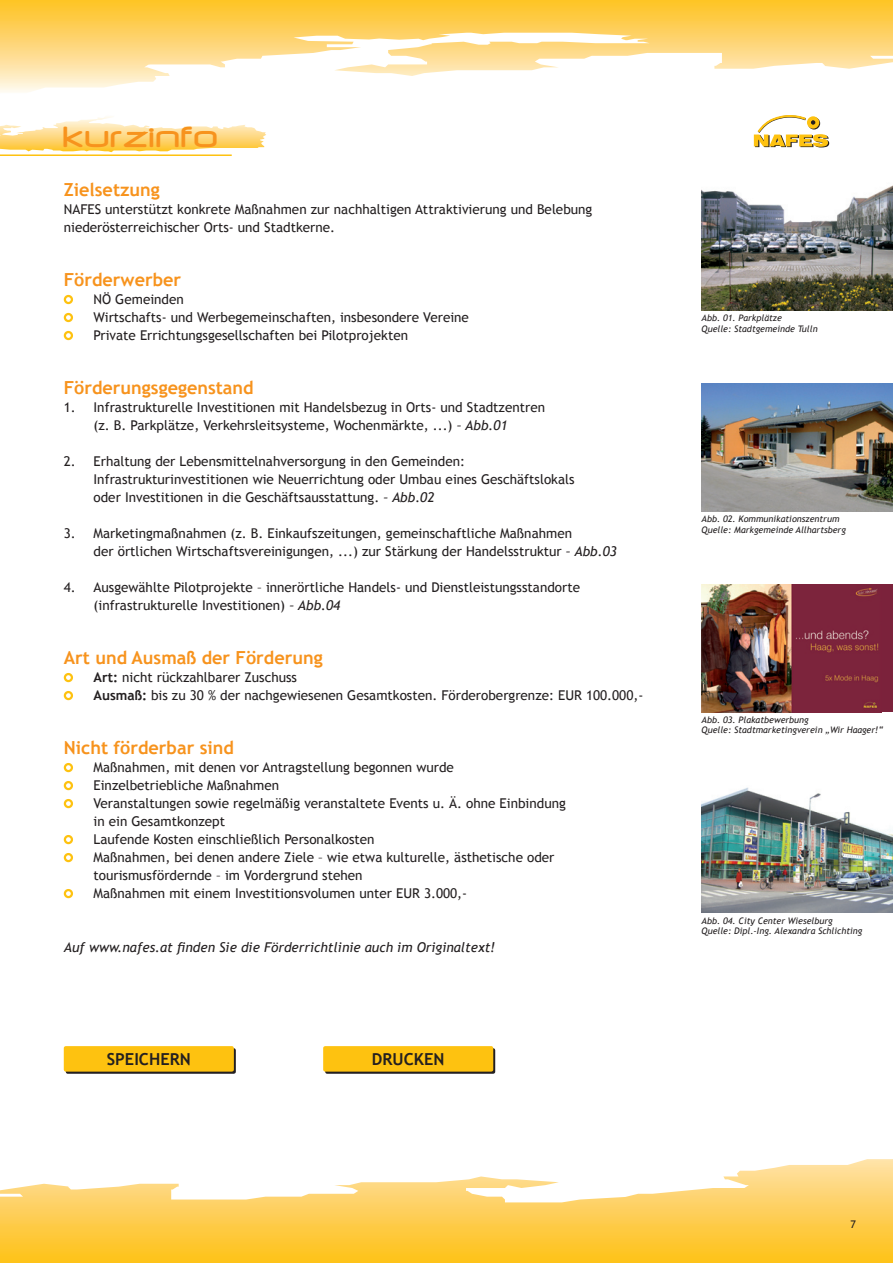
<style>
.page{position:relative;width:893px;height:1263px;background:#fff}
.page>*{position:absolute;margin:0;border:0;box-sizing:border-box;transform-origin:0 0}
.t1{font:500 34.5px "Neuropol";letter-spacing:.02em;color:#f7931d}
.t2{font:700 18px "Trebuchet MS";color:#f7931d}
.t3{font:700 16.5px "Trebuchet MS";color:#231f20}
.t4{font:13.5px/18px "Trebuchet MS";color:#231f20}
.t5{font:italic 13.5px "Trebuchet MS";color:#231f20}
.t6{font:italic 9px/10.5px "Trebuchet MS";color:#231f20}
.s1{font-style:italic}
.s2{font-weight:700}
</style>
<div class="page">
<svg style="left:0;top:0;width:893px;height:92px"></svg>
<svg style="left:0;top:1159px;width:893px;height:104px"></svg>
<div style="left:66px;top:1048px;width:170px;height:26px;background:linear-gradient(to right,#231f20,#231f20);border-radius:2px"></div>
<svg style="left:325px;top:1048px;width:170px;height:26px"></svg>
<hr style="left:0;top:154px;width:232px;height:2px;background:#fec210">
<svg style="left:754px;top:115px;width:75px;height:32px"></svg>
<div style="left:64px;top:295px;width:9px;height:9px;border:2px solid #fec210;border-radius:50%"></div>
<div style="left:64px;top:313px;width:9px;height:9px;border:2px solid #fec210;border-radius:50%"></div>
<div style="left:64px;top:331px;width:9px;height:9px;border:2px solid #fec210;border-radius:50%"></div>
<div style="left:64px;top:673px;width:9px;height:9px;border:2px solid #fec210;border-radius:50%"></div>
<div style="left:64px;top:691px;width:9px;height:9px;border:2px solid #fec210;border-radius:50%"></div>
<div style="left:64px;top:763px;width:9px;height:9px;border:2px solid #fec210;border-radius:50%"></div>
<div style="left:64px;top:781px;width:9px;height:9px;border:2px solid #fec210;border-radius:50%"></div>
<div style="left:64px;top:799px;width:9px;height:9px;border:2px solid #fec210;border-radius:50%"></div>
<div style="left:64px;top:835px;width:9px;height:9px;border:2px solid #fec210;border-radius:50%"></div>
<div style="left:64px;top:853px;width:9px;height:9px;border:2px solid #fec210;border-radius:50%"></div>
<div style="left:64px;top:889px;width:9px;height:9px;border:2px solid #fec210;border-radius:50%"></div>
<svg style="left:0;top:117px;width:266px;height:35px"></svg>
<img style="left:702px;top:185px;width:191px;height:125px">
<img style="left:702px;top:384px;width:191px;height:127px">
<div style="left:702px;top:584px;width:191px;height:128px;background:#7b223b"></div>
<img style="left:702px;top:584px;width:177px;height:128px">
<img style="left:702px;top:787px;width:191px;height:126px">
<div style="left:64px;top:1046px;width:170px;height:25px;background:#fec210;border-radius:2px"></div>
<div style="left:323px;top:1046px;width:170px;height:25px;background:#fec210;border-radius:2px"></div>
<h1 class="t1" style="left:62px;top:120px;width:157px">kurzinfo</h1>
<h2 class="t2" style="left:64px;top:178px;width:98px">Zielsetzung</h2>
<p class="t4" style="left:64px;top:201px;width:530px">NAFES unterstützt konkrete Maßnahmen zur nachhaltigen Attraktivierung und Belebung niederösterreichischer Orts- und Stadtkerne.</p>
<h2 class="t2" style="left:64px;top:268px;width:119px">Förderwerber</h2>
<p class="t4" style="left:94px;top:291px;width:377px">NÖ Gemeinden<br>Wirtschafts- und Werbegemeinschaften, insbesondere Vereine<br>Private Errichtungsgesellschaften bei Pilotprojekten</p>
<h2 class="t2" style="left:64px;top:376px;width:191px">Förderungsgegenstand</h2>
<p class="t4" style="left:64px;top:399px;width:483px;text-align:center">1 . Infrastrukturelle Investitionen mit Handelsbezug in Orts- und Stadtzentren (z. B. Parkplätze, Verkehrsleitsysteme, Wochenmärkte, ...) <span class="s1">– Abb.01</span></p>
<p class="t4" style="left:94px;top:453px;width:482px;text-indent:-30px">2. Erhaltung der Lebensmittelnahversorgung in den Gemeinden:<br>Infrastrukturinvestitionen wie Neuerrichtung oder Umbau eines Geschäftslokals oder Investitionen in die Geschäftsausstattung. <span class="s1">– Abb.02</span></p>
<p class="t4" style="left:94px;top:525px;width:525px;text-indent:-30px">3. Marketingmaßnahmen (z. B. Einkaufszeitungen, gemeinschaftliche Maßnahmen<br>der örtlichen Wirtschaftsvereinigungen, ...) zur Stärkung der Handelsstruktur <span class="s1">– Abb.03</span></p>
<p class="t4" style="left:94px;top:579px;width:488px;text-indent:-30px">4. Ausgewählte Pilotprojekte – innerörtliche Handels- und Dienstleistungsstandorte (infrastrukturelle Investitionen) <span class="s1">– Abb.04</span></p>
<h2 class="t2" style="left:64px;top:646px;width:260px">Art und Ausmaß der Förderung</h2>
<p class="t4" style="left:94px;top:669px;width:551px"><span class="s2">Art:</span> nicht rückzahlbarer Zuschuss<br><span class="s2">Ausmaß:</span> bis zu 30 % der nachgewiesenen Gesamtkosten. Förderobergrenze: EUR 1 00.000,-</p>
<h2 class="t2" style="left:64px;top:736px;width:172px">Nicht förderbar sind</h2>
<p class="t4" style="left:94px;top:759px;width:474px">Maßnahmen, mit denen vor Antragstellung begonnen wurde Einzelbetriebliche Maßnahmen<br>Veranstaltungen sowie regelmäßig veranstaltete Events u. Ä. ohne Einbindung in ein Gesamtkonzept<br>Laufende Kosten einschließlich Personalkosten<br>Maßnahmen, bei denen andere Ziele – wie etwa kulturelle, ästhetische oder tourismusfördernde – im Vordergrund stehen<br>Maßnahmen mit einem Investitionsvolumen unter EUR 3.000,-</p>
<p class="t5" style="left:64px;top:939px;width:433px">Auf www.nafes.at finden Sie die Förderrichtlinie auch im Originaltext!</p>
<p class="t3" style="left:107px;top:1049px;width:85px">Speich ern</p>
<p class="t3" style="left:372px;top:1049px;width:74px">DRucken</p>
<p class="t6" style="left:702px;top:313px;width:117px">Abb. 01. Parkplätze<br>Quelle: Stadtgemeinde Tulln</p>
<p class="t6" style="left:702px;top:514px;width:146px">Abb. 02. Kommunikationszentrum<br>Quelle: Markgemeinde Allhartsberg</p>
<p class="t6" style="left:702px;top:714px;width:183px">Abb. 03. Plakatbewerbung<br>Quelle: Stadtmarketingverein „Wir Haager!“</p>
<p class="t6" style="left:702px;top:915px;width:162px">Abb. 04. City Center Wieselburg<br>Quelle: Dipl.-Ing. Alexandra Schlichting</p>
</div>
